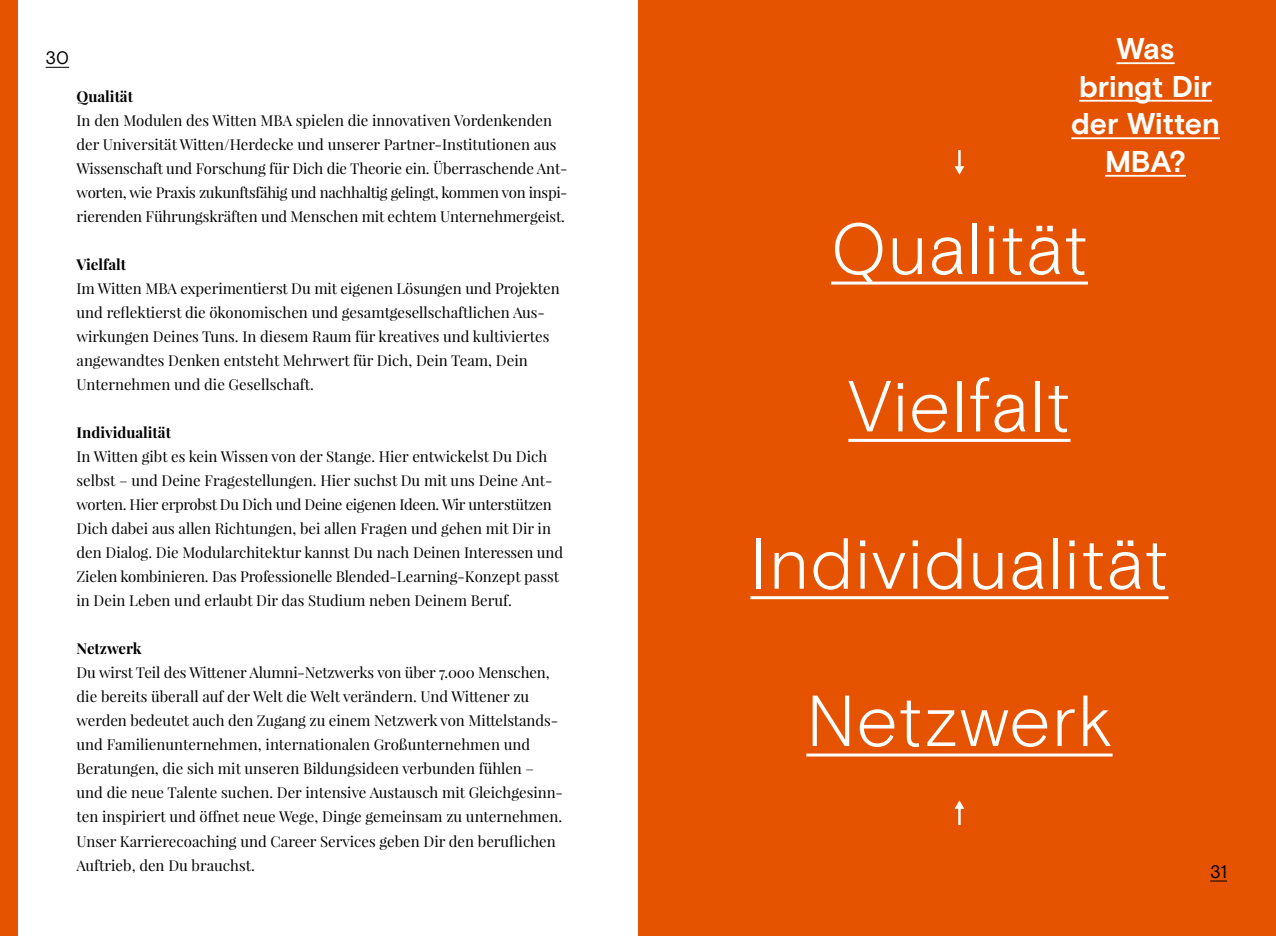
<style>
.page{position:relative;width:1276px;height:936px;background:#fff}
.page>*{position:absolute;margin:0;border:0;box-sizing:border-box;transform-origin:0 0}
.t1{font:300 72px/157.2px "Basis Grotesque Pro";letter-spacing:.015em;color:#fff;text-align:center}
.t2{font:700 30px/37.5px "Basis Grotesque Pro";color:#fff;text-align:center}
.t3{font:18px "Basis Grotesque Pro";color:#000}
.t4{font:15px/24px "Playfair Display";color:#000}
.t5{font:700 15px "Playfair Display";color:#000}
</style>
<div class="page">
<div style="left:638px;top:0;width:638px;height:935px;background:#e65300"></div>
<hr style="left:831px;top:281px;width:257px;height:3px;background:#fff">
<hr style="left:848px;top:439px;width:222px;height:3px;background:#fff">
<hr style="left:750px;top:596px;width:418px;height:3px;background:#fff">
<hr style="left:806px;top:753px;width:306px;height:3px;background:#fff">
<svg style="left:954px;top:150px;width:10px;height:25px"></svg>
<svg style="left:954px;top:800px;width:10px;height:25px"></svg>
<hr style="left:1116px;top:62px;width:58px;height:2px;background:#fff">
<hr style="left:1079px;top:100px;width:133px;height:2px;background:#fff">
<hr style="left:1071px;top:137px;width:149px;height:2px;background:#fff">
<hr style="left:1105px;top:175px;width:81px;height:2px;background:#fff">
<div style="left:0;top:0;width:17px;height:935px;background:#e65300"></div>
<svg style="left:46px;top:67px;width:23px;height:1px"></svg>
<svg style="left:1210px;top:880px;width:17px;height:1px"></svg>
<p class="t3" style="left:46px;top:48px;width:25px">30</p>
<p class="t5" style="left:77px;top:87px;width:58px">Qualität</p>
<p class="t4" style="left:77px;top:108px;width:493px">In den Modulen des Witten MBA spielen die innovativen Vordenkenden der Universität Witten/Herdecke und unserer Partner-Institutionen aus Wissenschaft und Forschung für Dich die Theorie ein. Überraschende Ant&shy;worten, wie Praxis zukunftsfähig und nachhaltig gelingt, kommen von inspi&shy;rierenden Führungskräften und Menschen mit echtem Unternehmergeist.</p>
<p class="t5" style="left:77px;top:255px;width:51px">Vielfalt</p>
<p class="t4" style="left:77px;top:276px;width:484px">Im Witten MBA experimentierst Du mit eigenen Lösungen und Projekten und reflektierst die ökonomischen und gesamtgesellschaftlichen Aus&shy;wirkungen Deines Tuns. In diesem Raum für kreatives und kultiviertes angewandtes Denken entsteht Mehrwert für Dich, Dein Team, Dein Unternehmen und die Gesellschaft.</p>
<p class="t5" style="left:77px;top:423px;width:96px">Individualität</p>
<p class="t4" style="left:77px;top:444px;width:488px">In Witten gibt es kein Wissen von der Stange. Hier entwickelst Du Dich selbst – und Deine Fragestellungen. Hier suchst Du mit uns Deine Ant&shy;worten. Hier erprobst Du Dich und Deine eigenen Ideen. Wir unterstützen Dich dabei aus allen Richtungen, bei allen Fragen und gehen mit Dir in den Dialog. Die Modularchitektur kannst Du nach Deinen Interessen und Zielen kombinieren. Das Professionelle Blended-Learning-Konzept passt in Dein Leben und erlaubt Dir das Studium neben Deinem Beruf.</p>
<p class="t5" style="left:77px;top:639px;width:66px">Netzwerk</p>
<p class="t4" style="left:77px;top:660px;width:488px">Du wirst Teil des Wittener Alumni-Netzwerks von über 7.000 Menschen, die bereits überall auf der Welt die Welt verändern. Und Wittener zu werden bedeutet auch den Zugang zu einem Netzwerk von Mittelstands&shy;und Familienunternehmen, internationalen Großunternehmen und Beratungen, die sich mit unseren Bildungsideen verbunden fühlen – und die neue Talente suchen. Der intensive Austausch mit Gleichgesinn&shy;ten inspiriert und öffnet neue Wege, Dinge gemeinsam zu unternehmen.<br>Unser Karrierecoaching und Career Services geben Dir den beruflichen Auftrieb, den Du brauchst.</p>
<h2 class="t2" style="left:1071px;top:31px;width:150px">Was bringt Dir der Witten<br>MBA?</h2>
<h1 class="t1" style="left:750px;top:171px;width:419px">Qualität<br>Vielfalt<br>Individualität<br>Netzwerk</h1>
<p class="t3" style="left:1210px;top:861px;width:18px">31</p>
</div>
